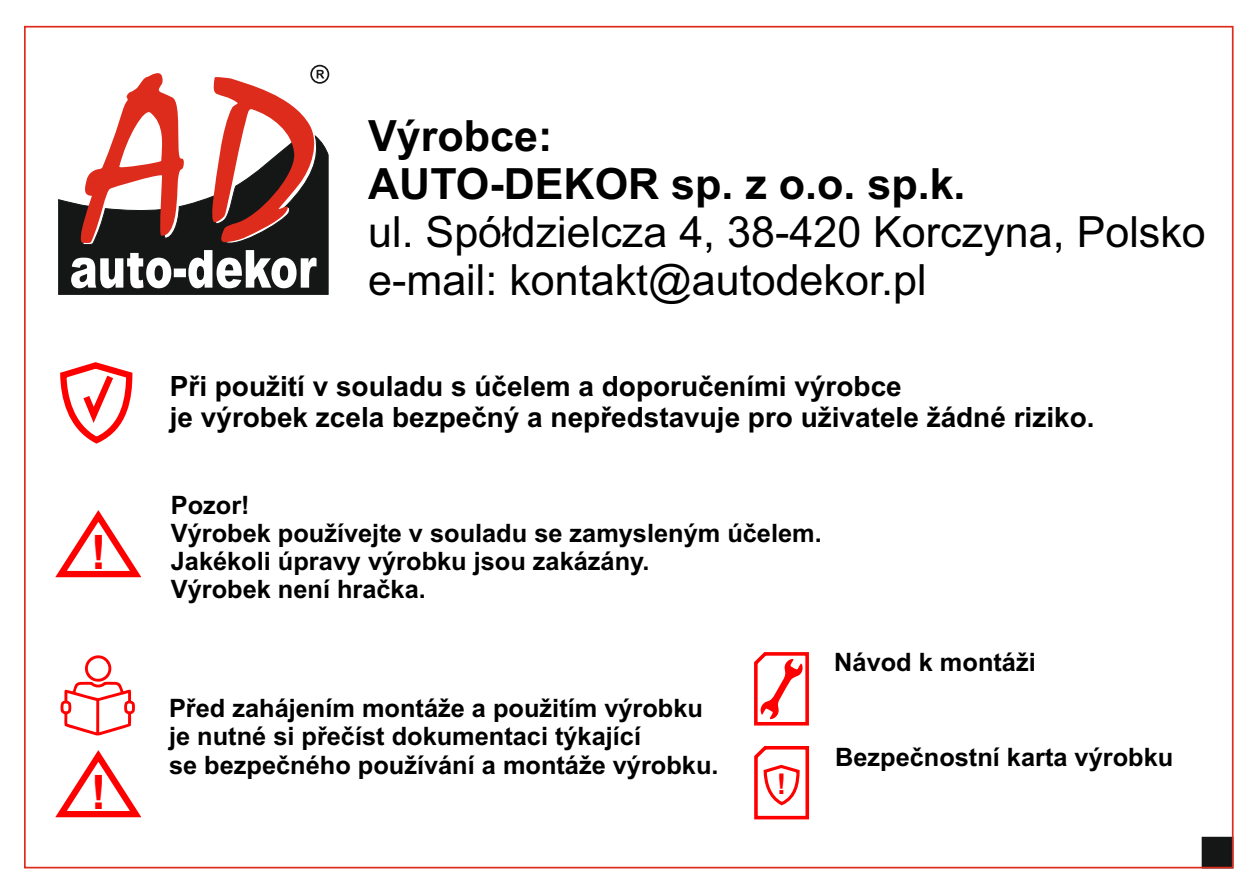
<style>
.page{position:relative;width:1259px;height:893px;background:#fff}
.page>*{position:absolute;margin:0;border:0;box-sizing:border-box;transform-origin:0 0}
.t1{font:700 47.4px "Arial";color:#f00}
.t2{font:43.2px/48px "Arial";color:#000}
.t3{font:700 43.2px/48px "Arial";color:#000}
.t4{font:700 28.5px "Arial";color:#f00}
.t5{font:700 27.9px/31.2px "Arial";color:#000}
.t6{font:700 25.2px/28.2px "Arial";color:#000}
</style>
<div class="page">
<svg style="left:1200px;top:836px;width:34px;height:33px"></svg>
<div style="left:310px;top:65px;width:19px;height:19px;border:2px solid #151616;border-radius:50%"></div>
<svg style="left:58px;top:66px;width:271px;height:229px"></svg>
<svg style="left:55px;top:750px;width:87px;height:68px"></svg>
<svg style="left:55px;top:510px;width:87px;height:68px"></svg>
<svg style="left:60px;top:362px;width:73px;height:82px"></svg>
<svg style="left:61px;top:655px;width:74px;height:81px"></svg>
<svg style="left:754px;top:652px;width:55px;height:74px"></svg>
<svg style="left:754px;top:746px;width:56px;height:74px"></svg>
<h1 class="t1" style="left:91px;top:534px;width:17px">!</h1>
<h1 class="t1" style="left:91px;top:774px;width:17px">!</h1>
<h2 class="t3" style="left:368px;top:115px;width:599px">Výrobce:<br>AUTO-DEKOR sp. z o.o. sp.k.</h2>
<h2 class="t2" style="left:368px;top:212px;width:839px">ul. Spółdzielcza 4, 38-420 Korczyna, Polsko e-mail: kontakt@autodekor.pl</h2>
<p class="t5" style="left:170px;top:373px;width:926px">Při použití v souladu s účelem a doporučeními výrobce<br>je výrobek zcela bezpečný a nepředstavuje pro uživatele žádné riziko.</p>
<p class="t6" style="left:171px;top:493px;width:652px">Pozor!<br>Výrobek používejte v souladu se zamysleným účelem.<br>Jakékoli úpravy výrobku jsou zakázány.<br>Výrobek není hračka.</p>
<p class="t6" style="left:169px;top:696px;width:551px">Před zahájením montáže a použitím výrobku je nutné si přečíst dokumentaci týkající<br>se bezpečného používání a montáže výrobku.</p>
<p class="t4" style="left:777px;top:773px;width:11px">!</p>
<p class="t6" style="left:834px;top:650px;width:203px">Návod k montáži</p>
<p class="t6" style="left:835px;top:745px;width:340px">Bezpečnostní karta výrobku</p>
</div>
